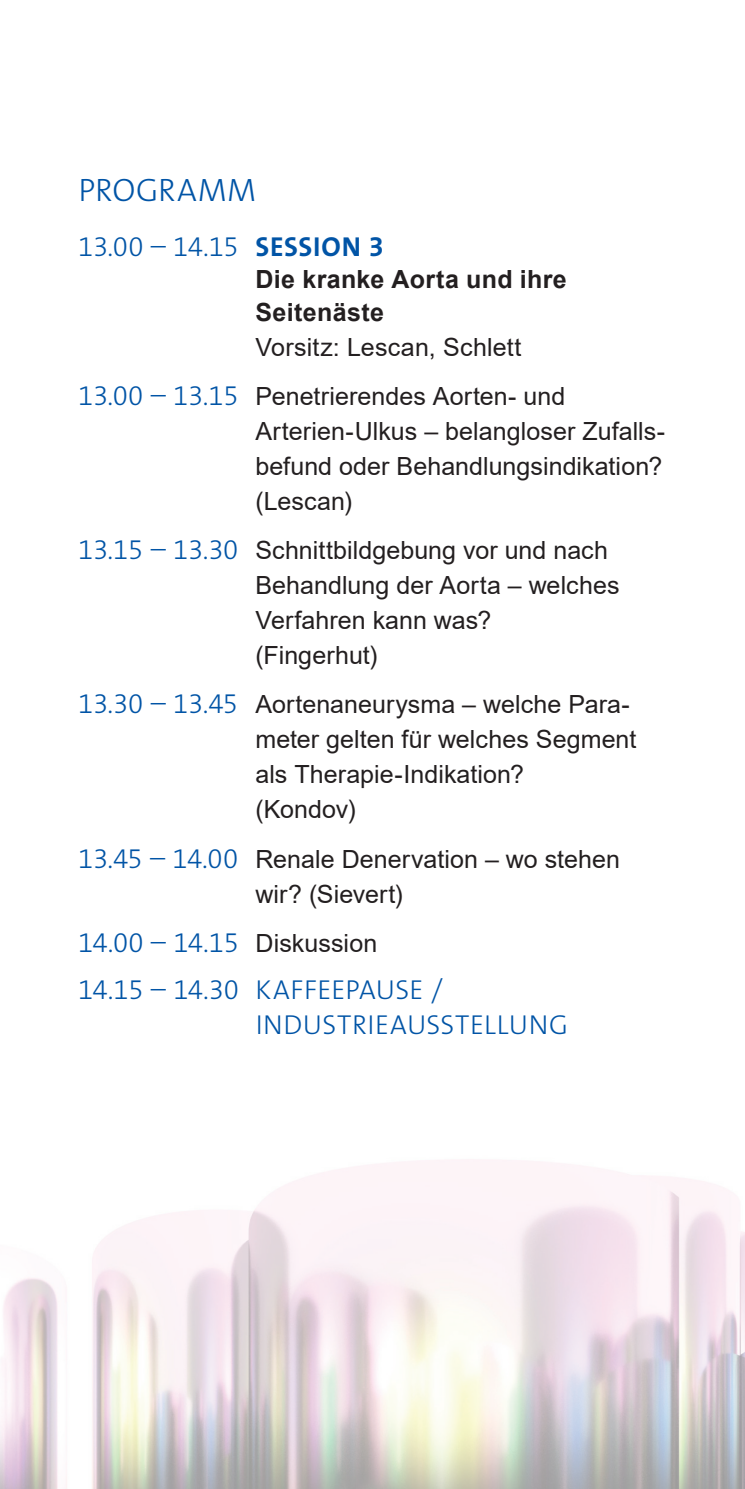
<style>
.page{position:relative;width:745px;height:1489px;background:#fff}
.page>*{position:absolute;margin:0;border:0;box-sizing:border-box;transform-origin:0 0}
.t1{font:300 32.5px "The Sans Os F";letter-spacing:.005em;color:#0154a6}
.t2{font:300 27.5px/47.2px "The Sans Os F";letter-spacing:.01em;color:#0154a6}
.t3{font:25px/35px "Arial";letter-spacing:.005em;color:#231f20}
.t4{font:700 25px/32.5px "Arial";letter-spacing:.015em;color:#231f20}
.s1{font-weight:700}
.s2{font-family:"The Sans Os F";font-weight:300;font-size:27.5px;color:#0154a6}
.s3{font-family:"Arial";font-weight:400;font-size:25px;color:#231f20}
</style>
<div class="page">
<img style="left:0;top:1159px;width:744px;height:329px">
<h1 class="t1" style="left:78px;top:169px;width:179px">PROGRAMM</h1>
<p class="t2" style="left:78px;top:223px;width:307px">13.00 – 14.15 <span class="s1">SESSION 3</span></p>
<p class="t4" style="left:255px;top:263px;width:312px">Die kranke Aorta und ihre<br>Seitenäste</p>
<p class="t3" style="left:78px;top:322px;width:488px;line-height:49.2px;text-indent:177px">Vorsitz: Lescan, Schlett<br><span class="s2">13.00 – 13.15</span> Penetrierendes Aorten- und</p>
<p class="t3" style="left:255px;top:413px;width:411px;text-align:justify">Arterien-Ulkus – belangloser Zufalls&shy;befund oder Behandlungsindikation? (Lescan)</p>
<p class="t3" style="left:255px;top:532px;width:365px;text-indent:-177px"><span class="s2">13.15 – 13.30</span> Schnittbildgebung vor und nach<br>Behandlung der Aorta – welches<br>Verfahren kann was?<br>(Fingerhut)</p>
<p class="t3" style="left:255px;top:687px;width:382px;text-indent:-177px"><span class="s2">13.30 – 13.45</span> Aortenaneurysma – welche Para&shy;meter gelten für welches Segment als Therapie-Indikation?<br>(Kondov)</p>
<p class="t3" style="left:255px;top:841px;width:366px;text-indent:-177px"><span class="s2">13.45 – 14.00</span> Renale Denervation – wo stehen wir? (Sievert)</p>
<p class="t2" style="left:78px;top:919px;width:366px">14.00 – 14.15 <span class="s3">Diskussion<br></span>14.15 – 14.30 KAFFEEPAUSE /</p>
<p class="t2" style="left:255px;top:1001px;width:313px">INDUSTRIEAUSSTELLUNG</p>
</div>
